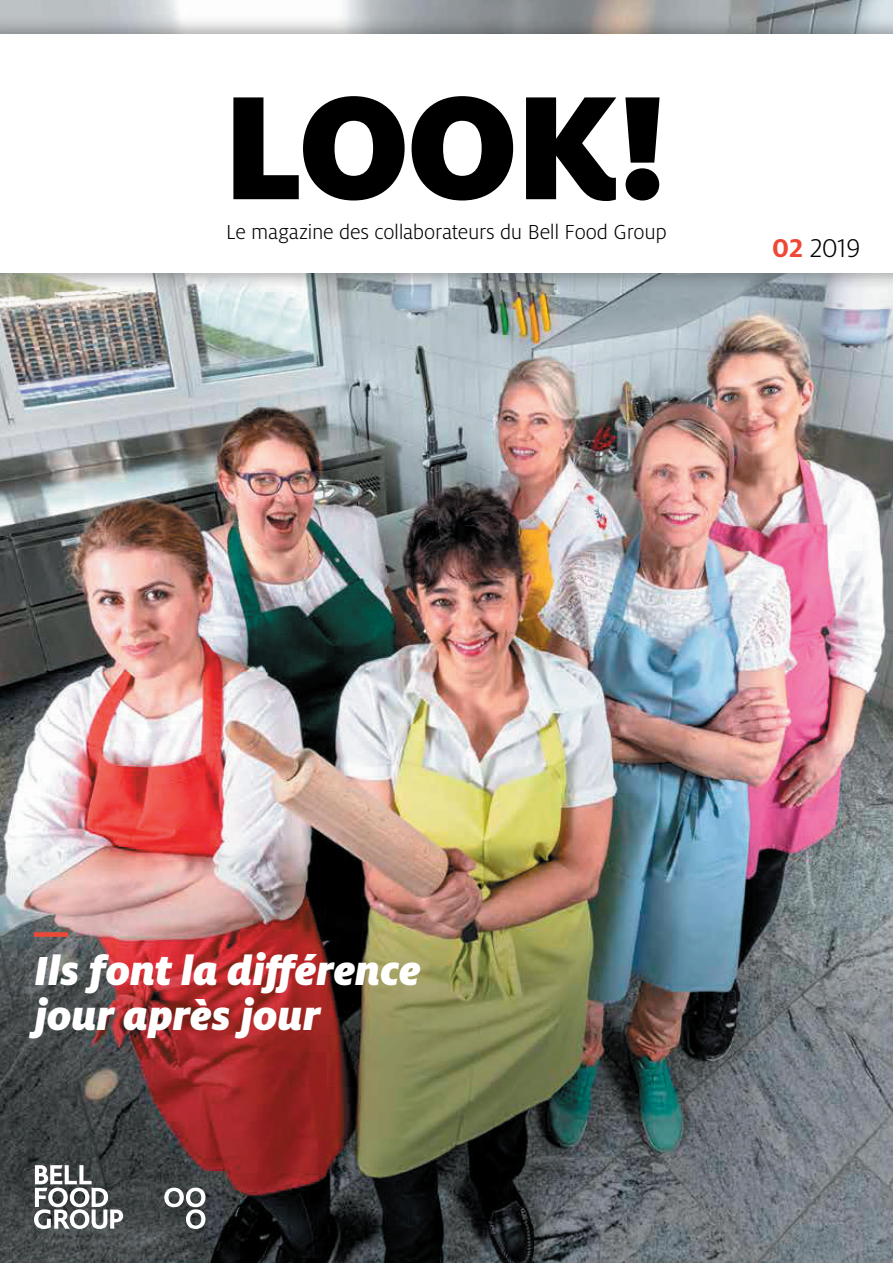
<style>
.page{position:relative;width:893px;height:1263px;background:#fff}
.page>*{position:absolute;margin:0;border:0;box-sizing:border-box;transform-origin:0 0}
.t1{font:italic 900 45px/45px "Milo Pro";letter-spacing:-.005em;color:#fff}
.t2{font:300 28.5px "Milo Pro";color:#000}
.t3{font:300 22.5px "Milo Pro";letter-spacing:-.015em;color:#000}
.s1{font-weight:700;color:#ef4836}
</style>
<div class="page">
<img style="left:0;top:0;width:893px;height:1263px">
<svg style="left:164px;top:1187px;width:41px;height:42px"></svg>
<svg style="left:34px;top:1165px;width:89px;height:64px"></svg>
<img style="left:0;top:15px;width:893px;height:276px">
<div style="left:0;top:34px;width:893px;height:238px;background:#fff"></div>
<svg style="left:233px;top:96px;width:427px;height:105px"></svg>
<div style="left:34px;top:932px;width:34px;height:5px;background:#ef4836"></div>
<p class="t3" style="left:226px;top:220px;width:442px">Le magazine des collaborateurs du Bell Food Group</p>
<p class="t2" style="left:772px;top:232px;width:90px"><span class="s1">02</span> 2019</p>
<h1 class="t1" style="left:34px;top:948px;width:388px">Ils font la différence jour après jour</h1>
</div>
